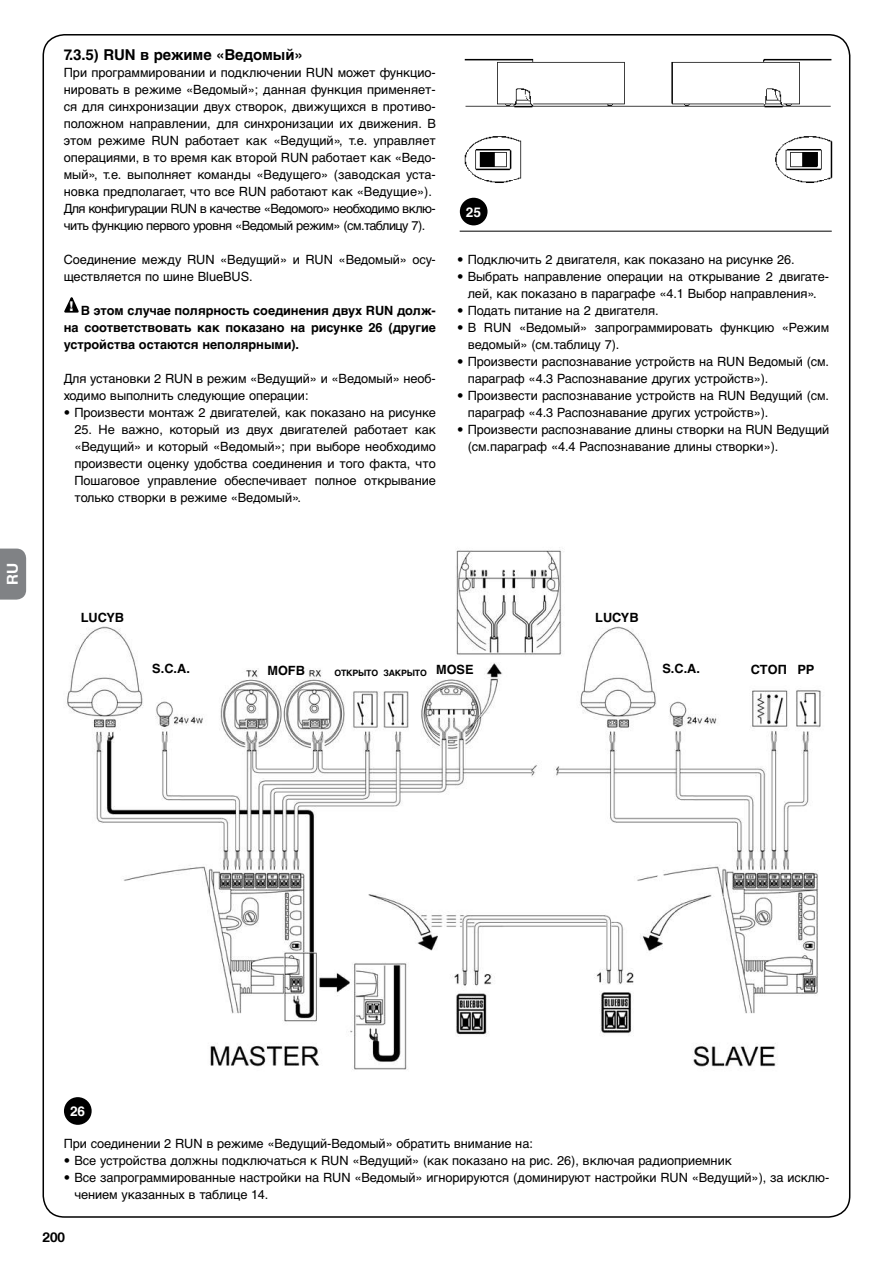
<style>
.page{position:relative;width:893px;height:1263px;background:#fff}
.page>*{position:absolute;margin:0;border:0;box-sizing:border-box;transform-origin:0 0}
.t1{font:700 15px "Helvetica Cyr";letter-spacing:-.005em;color:#000}
.t2{font:700 15px "Helvetica Neue LT Com";color:#fff}
.t3{font:700 13.5px "Helvetica Cyr";color:#fff}
.t4{font:700 13.5px "Helvetica Neue LT Com";color:#000}
.t5{font:12.75px/17px "Helvetica Cyr Upright";letter-spacing:-.005em;color:#000}
.t6{font:700 12.75px/17px "Helvetica Cyr";letter-spacing:-.005em;color:#000;text-align:justify}
.t7{font:700 8.85px "Helvetica Cyr";letter-spacing:-.02em;color:#000}
</style>
<div class="page">
<svg style="left:0;top:549px;width:26px;height:51px"></svg>
<svg style="left:64px;top:298px;width:15px;height:15px"></svg>
<img style="left:461px;top:43px;width:384px;height:163px">
<div style="left:460px;top:198px;width:27px;height:27px;background:#000;border-radius:50%"></div>
<hr style="left:460px;top:231px;width:372px;height:1px;background:#000">
<img style="left:66px;top:547px;width:755px;height:523px">
<div style="left:64px;top:1097px;width:28px;height:28px;background:#000;border-radius:50%"></div>
<p class="t2" style="left:3px;top:585px;width:23px;rotate:-90deg">RU</p>
<p class="t1" style="left:64px;top:46px;width:241px">7.3.5) RUN В РЕЖИМЕ «ВЕДОМЫЙ»</p>
<p class="t5" style="left:64px;top:64px;width:374px">При программировании и подключении RUN может функцио&shy;нировать в режиме «Ведомый»; данная функция применяет&shy;ся для синхронизации двух створок, движущихся в противо&shy;положном направлении, для синхронизации их движения. В этом режиме RUN работает как «Ведущий», т.е. управляет операциями, в то время как второй RUN работает как «Ведо&shy;мый», т.е. выполняет команды «Ведущего» (заводская уста&shy;новка предполагает, что все RUN работают как «Ведущие»).<br>Для конфигурации RUN в качестве «Ведомого» необходимо вклю&shy;чить функцию первого уровня «Ведомый режим» (см.таблицу 7).</p>
<p class="t5" style="left:64px;top:251px;width:374px">Соединение между RUN «Ведущий» и RUN «Ведомый» осу&shy;ществляется по шине BlueBUS.</p>
<p class="t6" style="left:64px;top:302px;width:374px;text-indent:6px"><sup>!</sup> В ЭТОМ СЛУЧАЕ ПОЛЯРНОСТЬ СОЕДИНЕНИЯ ДВУХ RUN ДОЛЖ-НА СООТВЕТСТВОВАТЬ КАК ПОКАЗАНО НА РИСУНКЕ 26 (ДРУГИЕ УСТРОЙСТВА ОСТАЮТСЯ НЕПОЛЯРНЫМИ).</p>
<p class="t5" style="left:64px;top:370px;width:374px">Для установки 2 RUN в режим «Ведущий» и «Ведомый» необ&shy;ходимо выполнить следующие операции:</p>
<p class="t5" style="left:64px;top:404px;width:374px">• Произвести монтаж 2 двигателей, как показано на рисунке</p>
<p class="t5" style="left:74px;top:421px;width:363px;text-align:justify">25. Не важно, который из двух двигателей работает как «Ведущий» и который «Ведомый»; при выборе необходимо произвести оценку удобства соединения и того факта, что Пошаговое управление обеспечивает полное открывание только створки в режиме «Ведомый».</p>
<p class="t3" style="left:466px;top:205px;width:17px">25</p>
<p class="t5" style="left:457px;top:251px;width:339px">• Подключить 2 двигателя, как показано на рисунке 26.</p>
<p class="t5" style="left:457px;top:268px;width:374px;text-align:center">• Выбрать направление операции на открывание 2 двигате&shy;лей, как показано в параграфе «4.1 Выбор направления».</p>
<p class="t5" style="left:457px;top:302px;width:203px">• Подать питание на 2 двигателя.</p>
<p class="t5" style="left:468px;top:319px;width:363px;text-indent:-11px">• В RUN «Ведомый» запрограммировать функцию «Режим ведомый» (см.таблицу 7).</p>
<p class="t5" style="left:468px;top:353px;width:363px;text-indent:-11px">• Произвести распознавание устройств на RUN Ведомый (см. параграф «4.3 Распознавание других устройств»).</p>
<p class="t5" style="left:468px;top:387px;width:363px;text-indent:-11px">• Произвести распознавание устройств на RUN Ведущий (см. параграф «4.3 Распознавание других устройств»).</p>
<p class="t5" style="left:468px;top:421px;width:363px;text-indent:-11px">• Произвести распознавание длины створки на RUN Ведущий (см.параграф «4.4 Распознавание длины створки»).</p>
<p class="t6" style="left:81px;top:609px;width:45px">LUCYB</p>
<p class="t6" style="left:595px;top:609px;width:45px">LUCYB</p>
<p class="t6" style="left:152px;top:660px;width:39px">S.C.A.</p>
<p class="t6" style="left:267px;top:662px;width:30px">MOFB</p>
<p class="t6" style="left:436px;top:661px;width:39px">MOSE</p>
<p class="t7" style="left:334px;top:668px;width:94px">ОТКРЫТО ЗАКРЫТО</p>
<p class="t6" style="left:662px;top:660px;width:39px">S.C.A.</p>
<p class="t6" style="left:751px;top:661px;width:65px">СТОП PP</p>
<p class="t3" style="left:70px;top:1104px;width:17px">26</p>
<p class="t5" style="left:64px;top:1135px;width:471px">При соединении 2 RUN в режиме «Ведущий-Ведомый» обратить внимание на:</p>
<p class="t5" style="left:64px;top:1152px;width:669px">• Все устройства должны подключаться к RUN «Ведущий» (как показано на рис. 26), включая радиоприемник</p>
<p class="t5" style="left:74px;top:1169px;width:756px;text-indent:-11px">• Все запрограммированные настройки на RUN «Ведомый» игнорируются (доминируют настройки RUN «Ведущий»), за исклю&shy;чением указанных в таблице 14.</p>
<p class="t4" style="left:43px;top:1229px;width:24px">200</p>
</div>
